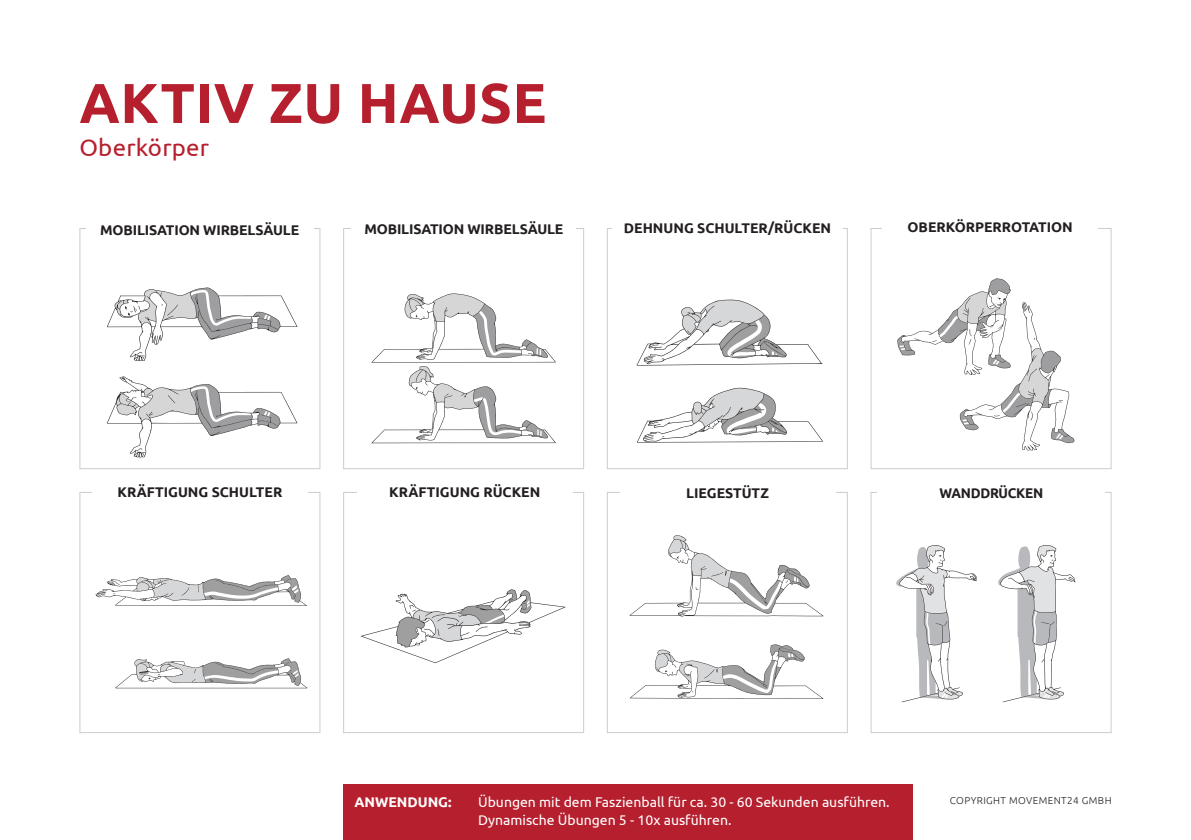
<style>
.page{position:relative;width:1191px;height:840px;background:#fff}
.page>*{position:absolute;margin:0;border:0;box-sizing:border-box;transform-origin:0 0}
.t1{font:700 56px "Ubuntu";letter-spacing:.01em;color:#b61f2d}
.t2{font:24px "Ubuntu";letter-spacing:.01em;color:#b61f2d}
.t3{font:700 14px "Ubuntu";color:#231f20}
.t4{font:14px "Ubuntu";color:#fff}
.t5{font:700 14px "Ubuntu";letter-spacing:-.02em;color:#231f20;scale:.96 1}
.t6{font:700 14px "Ubuntu";color:#fff}
.t7{font:300 10px "Ubuntu";letter-spacing:.04em;color:#231f20}
</style>
<div class="page">
<svg style="left:79px;top:228px;width:241px;height:241px"></svg>
<svg style="left:79px;top:492px;width:241px;height:240px"></svg>
<svg style="left:343px;top:228px;width:241px;height:241px"></svg>
<svg style="left:343px;top:492px;width:241px;height:240px"></svg>
<svg style="left:607px;top:228px;width:241px;height:241px"></svg>
<svg style="left:607px;top:492px;width:241px;height:240px"></svg>
<svg style="left:870px;top:228px;width:241px;height:241px"></svg>
<svg style="left:870px;top:492px;width:241px;height:240px"></svg>
<div style="left:343px;top:784px;width:570px;height:55px;background:#b61f2d"></div>
<div style="left:86px;top:218px;width:227px;height:22px;background:#fff"></div>
<div style="left:92px;top:486px;width:216px;height:11px;background:#fff"></div>
<div style="left:357px;top:486px;width:215px;height:11px;background:#fff"></div>
<div style="left:620px;top:485px;width:215px;height:15px;background:#fff"></div>
<div style="left:877px;top:483px;width:228px;height:18px;background:#fff"></div>
<div style="left:612px;top:218px;width:230px;height:19px;background:#fff"></div>
<div style="left:882px;top:217px;width:216px;height:19px;background:#fff"></div>
<div style="left:351px;top:218px;width:225px;height:21px;background:#fff"></div>
<svg style="left:107px;top:287px;width:190px;height:170px"></svg>
<svg style="left:371px;top:293px;width:185px;height:150px"></svg>
<svg style="left:636px;top:299px;width:187px;height:143px"></svg>
<svg style="left:897px;top:278px;width:177px;height:172px"></svg>
<svg style="left:96px;top:575px;width:211px;height:113px"></svg>
<svg style="left:361px;top:589px;width:204px;height:73px"></svg>
<svg style="left:629px;top:535px;width:194px;height:163px"></svg>
<svg style="left:896px;top:544px;width:179px;height:157px"></svg>
<h1 class="t1" style="left:79px;top:69px;width:468px">AKTIV ZU HAUSE</h1>
<h2 class="t2" style="left:79px;top:133px;width:131px">Oberkörper</h2>
<p class="t3" style="left:100px;top:221px;width:200px">MOBILISATION WIRBELSÄULE</p>
<p class="t3" style="left:364px;top:220px;width:200px">MOBILISATION WIRBELSÄULE</p>
<p class="t3" style="left:624px;top:219px;width:209px">DEHNUNG SCHULTER/RÜCKEN</p>
<p class="t3" style="left:907px;top:218px;width:167px">OBERKÖRPERROTATION</p>
<p class="t3" style="left:117px;top:483px;width:166px">KRÄFTIGUNG SCHULTER</p>
<p class="t3" style="left:389px;top:483px;width:153px">KRÄFTIGUNG RÜCKEN</p>
<p class="t3" style="left:686px;top:484px;width:84px">LIEGESTÜTZ</p>
<p class="t5" style="left:939px;top:484px;width:110px">WANDDRÜCKEN</p>
<p class="t6" style="left:354px;top:793px;width:99px">ANWENDUNG:</p>
<p class="t4" style="left:478px;top:792px;width:413px">Übungen mit dem Faszienball für ca. 30 - 60 Sekunden ausführen.</p>
<p class="t7" style="left:949px;top:793px;width:163px">COPYRIGHT MOVEMENT24 GMBH</p>
<p class="t4" style="left:478px;top:810px;width:255px">Dynamische Übungen 5 - 10x ausführen.</p>
</div>
